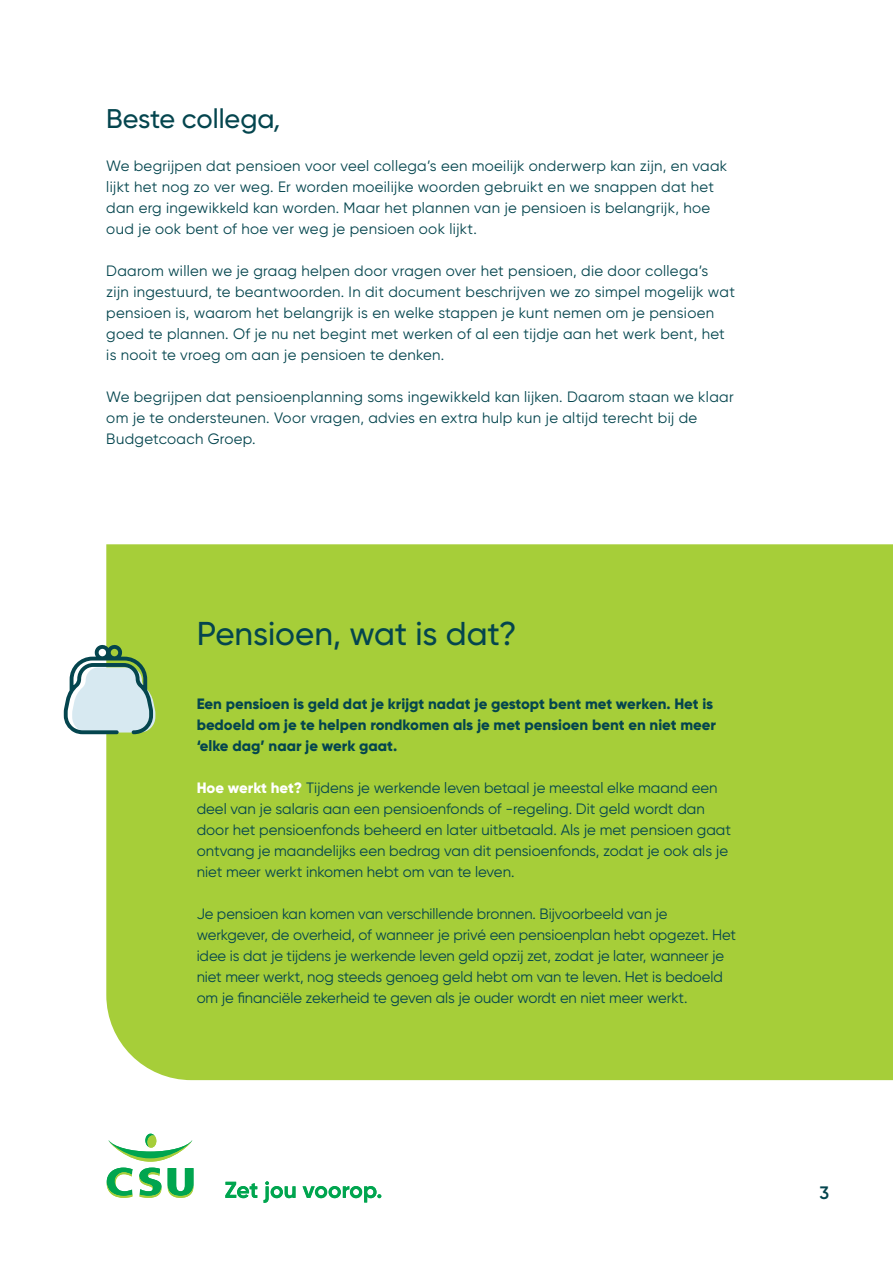
<style>
.page{position:relative;width:893px;height:1263px;background:#fff}
.page>*{position:absolute;margin:0;border:0;box-sizing:border-box;transform-origin:0 0}
.Platte_tekst_SemiBold{font:500 33px "Gilroy";letter-spacing:-.005em;color:#04454e}
.t1{font:500 27px "Gilroy";color:#04454e}
.t2{font:600 18px "Gilroy";color:#04454e}
.Platte_tekst_SemiBold-2{font:15px/21px "Gilroy";letter-spacing:.02em;color:#04454e}
.Platte_tekst{font:15px/21px "Gilroy";letter-spacing:-.005em;color:#04454e}
.Platte_tekst-2{font:800 15px/21px "Gilroy";color:#04454e}
.s1{font-style:italic}
.s2{font-weight:800;color:#fff}
</style>
<div class="page">
<div style="left:106px;top:544px;width:787px;height:536px;background:#a6ce39"></div>
<svg style="left:63px;top:643px;width:92px;height:220px"></svg>
<svg style="left:107px;top:1133px;width:87px;height:65px"></svg>
<svg style="left:225px;top:1182px;width:32px;height:16px"></svg>
<svg style="left:263px;top:1181px;width:33px;height:22px"></svg>
<svg style="left:302px;top:1186px;width:79px;height:16px"></svg>
<p class="t1" style="left:106px;top:102px;width:177px">Beste collega<span class="s1">,</span></p>
<p class="Platte_tekst_SemiBold-2" style="left:106px;top:155px;width:622px">We begrijpen dat pensioen voor veel collega’s een moeilijk onderwerp kan zijn, en vaak lijkt het nog zo ver weg. Er worden moeilijke woorden gebruikt en we snappen dat het dan erg ingewikkeld kan worden. Maar het plannen van je pensioen is belangrijk, hoe oud je ook bent of hoe ver weg je pensioen ook lijkt.</p>
<p class="Platte_tekst_SemiBold-2" style="left:106px;top:260px;width:630px">Daarom willen we je graag helpen door vragen over het pensioen, die door collega’s<br>zijn ingestuurd, te beantwoorden. In dit document beschrijven we zo simpel mogelijk wat pensioen is, waarom het belangrijk is en welke stappen je kunt nemen om je pensioen goed te plannen. Of je nu net begint met werken of al een tijdje aan het werk bent, het is nooit te vroeg om aan je pensioen te denken.</p>
<p class="Platte_tekst_SemiBold-2" style="left:106px;top:385px;width:629px">We begrijpen dat pensioenplanning soms ingewikkeld kan lijken. Daarom staan we klaar om je te ondersteunen. Voor vragen, advies en extra hulp kun je altijd terecht bij de<br>Budgetcoach Groep.</p>
<p class="Platte_tekst_SemiBold" style="left:197px;top:613px;width:321px">Pensioen, wat is dat?</p>
<p class="Platte_tekst-2" style="left:197px;top:693px;width:521px">Een pensioen is geld dat je krijgt nadat je gestopt bent met werken. Het is bedoeld om je te helpen rondkomen als je met pensioen bent en niet meer ‘elke dag’ naar je werk gaat.</p>
<p class="Platte_tekst" style="left:197px;top:777px;width:536px"><span class="s2">Hoe werkt het?</span> Tijdens je werkende leven betaal je meestal elke maand een deel van je salaris aan een pensioenfonds of -regeling. Dit geld wordt dan door het pensioenfonds beheerd en later uitbetaald. Als je met pensioen gaat ontvang je maandelijks een bedrag van dit pensioenfonds, zodat je ook als je niet meer werkt inkomen hebt om van te leven.</p>
<p class="Platte_tekst" style="left:197px;top:903px;width:541px">Je pensioen kan komen van verschillende bronnen. Bijvoorbeeld van je werkgever, de overheid, of wanneer je privé een pensioenplan hebt opgezet. Het idee is dat je tijdens je werkende leven geld opzij zet, zodat je later, wanneer je niet meer werkt, nog steeds genoeg geld hebt om van te leven. Het is bedoeld om je financiële zekerheid te geven als je ouder wordt en niet meer werkt.</p>
<p class="t2" style="left:819px;top:1182px;width:11px">3</p>
</div>
